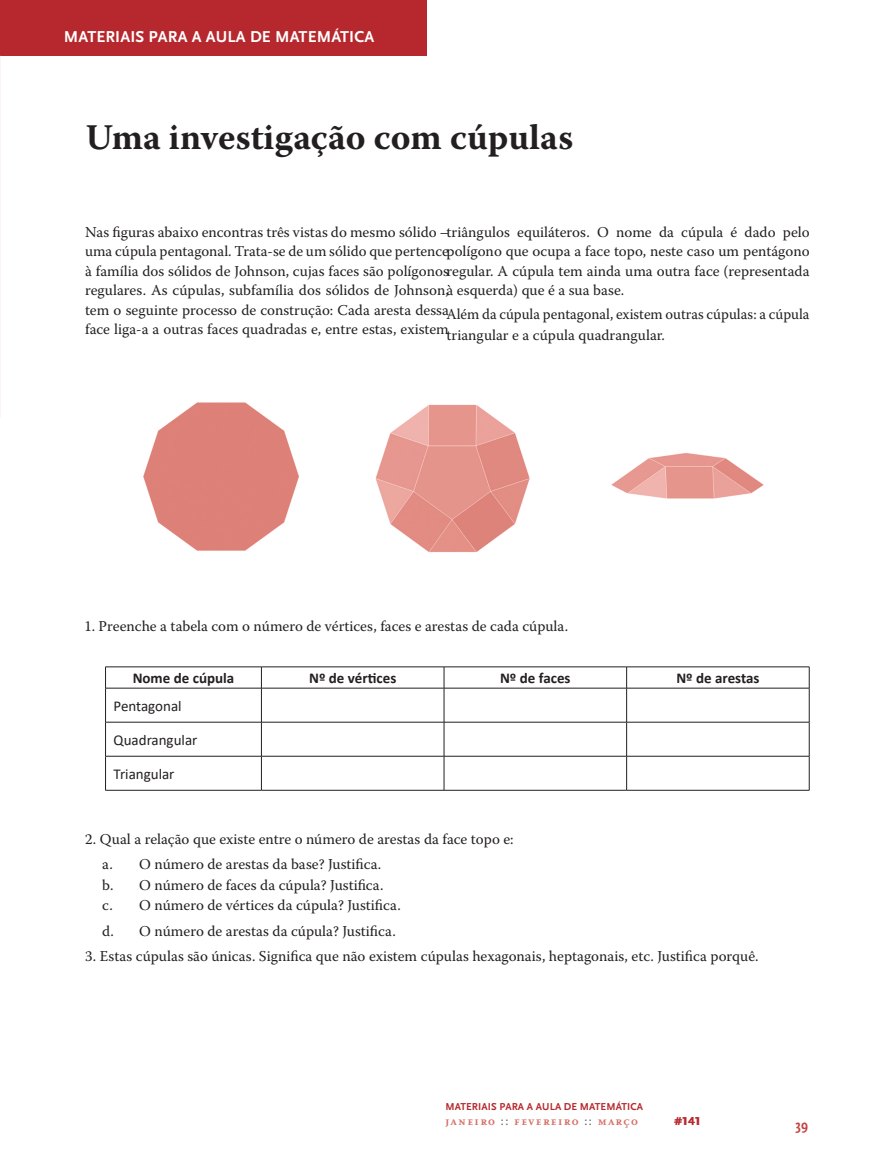
<style>
.page{position:relative;width:893px;height:1149px;background:#fff}
.page>*{position:absolute;margin:0;border:0;box-sizing:border-box;transform-origin:0 0}
.TITULO_ARTIGO{font:700 36px "Warnock Pro";color:#231f20}
.t1{font:700 16.5px "Scala Sans Pro";letter-spacing:.01em;color:#fff}
.MAINMATTER__MAIN_TEX{font:15px/19.5px "Warnock Pro";color:#231f20;text-align:justify}
.t2{font:700 15px "Calibri";color:#231f20}
.t3{font:15px "Calibri";color:#231f20}
.t4{font:700 condensed 15px "Scala Sans";color:#c24340}
.t5{font:700 12px "Scala Caps";letter-spacing:.12em;color:#d56f66}
.t6{font:900 12px "Scala Sans Pro";color:#b6282d}
.t7{font:700 10.5px "Scala Sans Pro";letter-spacing:.01em;color:#b6282d}
.s1{color:#6c6d70}
</style>
<div class="page">
<div style="left:0;top:0;width:427px;height:55px;background:#b6282d"></div>
<hr style="left:105px;top:666px;width:156px;height:1px;background:#231f20">
<svg style="left:105px;top:666px;width:1px;height:21px"></svg>
<hr style="left:261px;top:666px;width:183px;height:1px;background:#231f20">
<svg style="left:261px;top:666px;width:1px;height:21px"></svg>
<hr style="left:444px;top:666px;width:183px;height:1px;background:#231f20">
<svg style="left:444px;top:666px;width:1px;height:21px"></svg>
<hr style="left:627px;top:666px;width:182px;height:1px;background:#231f20">
<svg style="left:626px;top:666px;width:1px;height:21px"></svg>
<svg style="left:809px;top:666px;width:1px;height:21px"></svg>
<hr style="left:105px;top:687px;width:156px;height:1px;background:#231f20">
<hr style="left:105px;top:688px;width:1px;height:33px;background:#231f20">
<hr style="left:261px;top:687px;width:183px;height:1px;background:#231f20">
<hr style="left:261px;top:688px;width:1px;height:33px;background:#231f20">
<hr style="left:444px;top:687px;width:183px;height:1px;background:#231f20">
<hr style="left:444px;top:688px;width:1px;height:33px;background:#231f20">
<hr style="left:627px;top:687px;width:182px;height:1px;background:#231f20">
<hr style="left:626px;top:688px;width:1px;height:33px;background:#231f20">
<hr style="left:809px;top:688px;width:1px;height:33px;background:#231f20">
<hr style="left:105px;top:721px;width:156px;height:1px;background:#231f20">
<hr style="left:105px;top:722px;width:1px;height:33px;background:#231f20">
<hr style="left:261px;top:721px;width:183px;height:1px;background:#231f20">
<hr style="left:261px;top:722px;width:1px;height:33px;background:#231f20">
<hr style="left:444px;top:721px;width:183px;height:1px;background:#231f20">
<hr style="left:444px;top:722px;width:1px;height:33px;background:#231f20">
<hr style="left:627px;top:721px;width:182px;height:1px;background:#231f20">
<hr style="left:626px;top:722px;width:1px;height:33px;background:#231f20">
<hr style="left:809px;top:722px;width:1px;height:33px;background:#231f20">
<hr style="left:105px;top:755px;width:156px;height:1px;background:#231f20">
<hr style="left:105px;top:756px;width:1px;height:33px;background:#231f20">
<hr style="left:261px;top:755px;width:183px;height:1px;background:#231f20">
<hr style="left:261px;top:756px;width:1px;height:33px;background:#231f20">
<hr style="left:444px;top:755px;width:183px;height:1px;background:#231f20">
<hr style="left:444px;top:756px;width:1px;height:33px;background:#231f20">
<hr style="left:627px;top:755px;width:182px;height:1px;background:#231f20">
<hr style="left:626px;top:756px;width:1px;height:33px;background:#231f20">
<hr style="left:809px;top:756px;width:1px;height:33px;background:#231f20">
<hr style="left:105px;top:789px;width:156px;height:1px;background:#231f20">
<hr style="left:261px;top:789px;width:183px;height:1px;background:#231f20">
<hr style="left:444px;top:789px;width:183px;height:1px;background:#231f20">
<hr style="left:627px;top:789px;width:182px;height:1px;background:#231f20">
<img style="left:143px;top:402px;width:156px;height:149px">
<img style="left:375px;top:404px;width:155px;height:149px">
<img style="left:611px;top:453px;width:153px;height:46px">
<p class="t1" style="left:64px;top:27px;width:312px">MATERIAIS PARA A AULA DE MATEMÁTICA</p>
<p class="TITULO_ARTIGO" style="left:86px;top:116px;width:489px">Uma investigação com cúpulas</p>
<p class="MAINMATTER__MAIN_TEX" style="left:85px;top:221px;width:365px">Nas figuras abaixo encontras três vistas do mesmo sólido – uma cúpula pentagonal. Trata-se de um sólido que pertence à família dos sólidos de Johnson, cujas faces são polígonos regulares. As cúpulas, subfamília dos sólidos de Johnson, tem o seguinte processo de construção: Cada aresta dessa face liga-a a outras faces quadradas e, entre estas, existem</p>
<p class="MAINMATTER__MAIN_TEX" style="left:446px;top:221px;width:365px">triângulos equiláteros. O nome da cúpula é dado pelo polígono que ocupa a face topo, neste caso um pentágono regular. A cúpula tem ainda uma outra face (representada à esquerda) que é a sua base.</p>
<p class="MAINMATTER__MAIN_TEX" style="left:446px;top:303px;width:365px;line-height:21px">Além da cúpula pentagonal, existem outras cúpulas: a cúpula triangular e a cúpula quadrangular.</p>
<p class="MAINMATTER__MAIN_TEX" style="left:85px;top:615px;width:484px">1. Preenche a tabela com o número de vértices, faces e arestas de cada cúpula.</p>
<p class="t2" style="left:133px;top:667px;width:103px">Nome de cúpula</p>
<p class="t2" style="left:309px;top:667px;width:89px">Nº de vértices</p>
<p class="t2" style="left:500px;top:667px;width:72px">Nº de faces</p>
<p class="t2" style="left:676px;top:667px;width:85px">Nº de arestas</p>
<p class="t3" style="left:114px;top:695px;width:70px">Pentagonal</p>
<p class="t3" style="left:114px;top:729px;width:85px">Quadrangular</p>
<p class="t3" style="left:114px;top:763px;width:62px">Triangular</p>
<p class="MAINMATTER__MAIN_TEX" style="left:85px;top:828px;width:430px">2. Qual a relação que existe entre o número de arestas da face topo e:</p>
<p class="MAINMATTER__MAIN_TEX" style="left:102px;top:853px;width:281px">a. O número de arestas da base? Justifica.</p>
<p class="MAINMATTER__MAIN_TEX" style="left:102px;top:874px;width:283px">b. O número de faces da cúpula? Justifica.</p>
<p class="MAINMATTER__MAIN_TEX" style="left:102px;top:895px;width:300px">c. O número de vértices da cúpula? Justifica.</p>
<p class="MAINMATTER__MAIN_TEX" style="left:102px;top:920px;width:295px">d. O número de arestas da cúpula? Justifica.</p>
<p class="MAINMATTER__MAIN_TEX" style="left:85px;top:945px;width:675px">3. Estas cúpulas são únicas. Significa que não existem cúpulas hexagonais, heptagonais, etc. Justifica porquê.</p>
<p class="t7" style="left:445px;top:1099px;width:199px">MATERIAIS PARA A AULA DE MATEMÁTICA</p>
<p class="t5" style="left:445px;top:1113px;width:194px">janeiro <span class="s1">::</span> fevereiro <span class="s1">::</span> março</p>
<p class="t6" style="left:674px;top:1113px;width:28px">#141</p>
<p class="t4" style="left:795px;top:1116px;width:14px">39</p>
</div>
